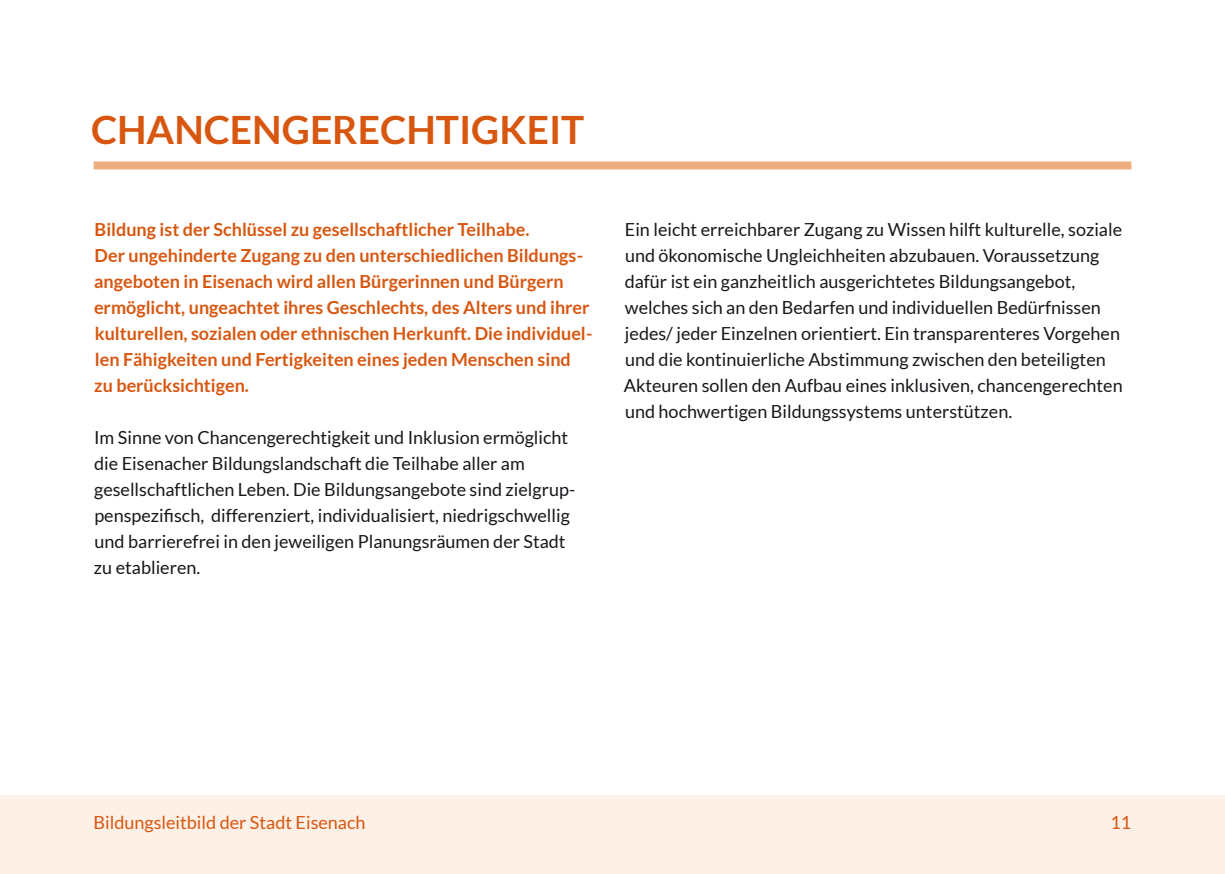
<style>
.page{position:relative;width:1225px;height:874px;background:#fff}
.page>*{position:absolute;margin:0;border:0;box-sizing:border-box;transform-origin:0 0}
.t1{font:700 39px "Lato";color:#d85710}
.t2{font:18px/26px "Lato";color:#1a171c}
.t3{font:700 18px/26px "Lato";color:#d85710}
.t4{font:18px "Lato";color:#d85710}
</style>
<div class="page">
<div style="left:0;top:795px;width:1225px;height:78px;background:#fdf0e6"></div>
<div style="left:94px;top:161px;width:1037px;height:8px;background:#eeae80"></div>
<h1 class="t1" style="left:91px;top:107px;width:495px">chancengerechtigkeit</h1>
<p class="t3" style="left:94px;top:216px;width:500px">Bildung ist der Schlüssel zu gesellschaftlicher Teilhabe.<br>Der ungehinderte Zugang zu den unterschiedlichen Bildungs&shy;angeboten in Eisenach wird allen Bürgerinnen und Bürgern ermöglicht, ungeachtet ihres Geschlechts, des Alters und ihrer kulturellen, sozialen oder ethnischen Herkunft. Die individuel&shy;len Fähigkeiten und Fertigkeiten eines jeden Menschen sind zu berücksichtigen.</p>
<p class="t2" style="left:94px;top:424px;width:483px">Im Sinne von Chancengerechtigkeit und Inklusion ermöglicht die Eisenacher Bildungslandschaft die Teilhabe aller am gesellschaftlichen Leben. Die Bildungsangebote sind zielgrup&shy;penspezifisch, differenziert, individualisiert, niedrigschwellig und barrierefrei in den jeweiligen Planungsräumen der Stadt zu etablieren.</p>
<p class="t2" style="left:624px;top:216px;width:500px">Ein leicht erreichbarer Zugang zu Wissen hilft kulturelle, soziale und ökonomische Ungleichheiten abzubauen. Voraussetzung dafür ist ein ganzheitlich ausgerichtetes Bildungsangebot, welches sich an den Bedarfen und individuellen Bedürfnissen jedes/ jeder Einzelnen orientiert. Ein transparenteres Vorgehen und die kontinuierliche Abstimmung zwischen den beteiligten Akteuren sollen den Aufbau eines inklusiven, chancengerechten und hochwertigen Bildungssystems unterstützen.</p>
<p class="t4" style="left:94px;top:811px;width:273px">Bildungsleitbild der Stadt Eisenach</p>
<p class="t4" style="left:1110px;top:811px;width:22px">11</p>
</div>
